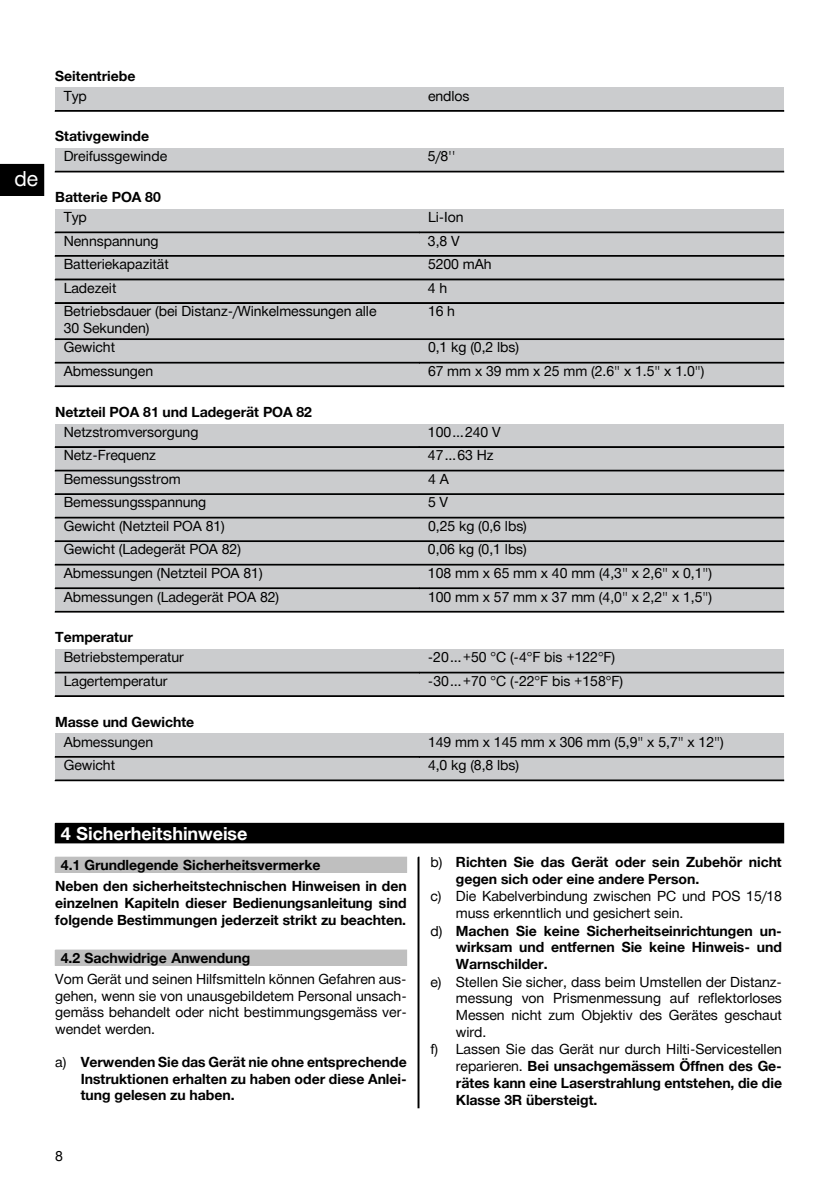
<style>
.page{position:relative;width:839px;height:1191px;background:#fff}
.page>*{position:absolute;margin:0;border:0;box-sizing:border-box;transform-origin:0 0}
.t1{font:21px "Hilti";color:#fff}
.t2{font:700 18px "Hilti";color:#fff}
.t3{font:14px/16.8px "Hilti";letter-spacing:-.005em;color:#000}
.t4{font:700 14px/16.8px "Hilti";color:#000}
.s1{font-weight:400}
</style>
<div class="page">
<div style="left:55px;top:209px;width:729px;height:177px;background:#cbccce"></div>
<div style="left:55px;top:424px;width:729px;height:187px;background:#cbccce"></div>
<div style="left:55px;top:649px;width:729px;height:47px;background:#cbccce"></div>
<div style="left:55px;top:734px;width:729px;height:46px;background:#cbccce"></div>
<div style="left:55px;top:110px;width:729px;height:1px;border:1px solid #000"></div>
<hr style="left:55px;top:111px;width:729px;height:1px;background:#000">
<hr style="left:55px;top:171px;width:729px;height:1px;background:#000">
<hr style="left:55px;top:232px;width:364px;height:1px;background:#000">
<hr style="left:419px;top:232px;width:365px;height:1px;background:#000">
<hr style="left:55px;top:255px;width:729px;height:1px;background:#000">
<hr style="left:55px;top:279px;width:729px;height:1px;background:#000">
<hr style="left:55px;top:303px;width:729px;height:1px;background:#000">
<hr style="left:55px;top:339px;width:729px;height:1px;background:#000">
<hr style="left:55px;top:362px;width:364px;height:1px;background:#000">
<hr style="left:419px;top:362px;width:365px;height:1px;background:#000">
<hr style="left:55px;top:386px;width:729px;height:1px;background:#000">
<hr style="left:55px;top:447px;width:364px;height:1px;background:#000">
<hr style="left:419px;top:447px;width:365px;height:1px;background:#000">
<hr style="left:55px;top:470px;width:729px;height:1px;background:#000">
<hr style="left:55px;top:494px;width:729px;height:1px;background:#000">
<hr style="left:55px;top:517px;width:729px;height:1px;background:#000">
<hr style="left:55px;top:541px;width:729px;height:1px;background:#000">
<hr style="left:55px;top:564px;width:729px;height:1px;background:#000">
<hr style="left:55px;top:588px;width:364px;height:1px;background:#000">
<hr style="left:419px;top:588px;width:365px;height:1px;background:#000">
<hr style="left:55px;top:611px;width:729px;height:1px;background:#000">
<hr style="left:55px;top:672px;width:364px;height:1px;background:#000">
<hr style="left:419px;top:672px;width:365px;height:1px;background:#000">
<hr style="left:55px;top:696px;width:729px;height:1px;background:#000">
<hr style="left:55px;top:756px;width:364px;height:1px;background:#000">
<hr style="left:419px;top:756px;width:365px;height:1px;background:#000">
<hr style="left:55px;top:780px;width:729px;height:1px;background:#000">
<div style="left:55px;top:823px;width:729px;height:20px;background:#000"></div>
<div style="left:55px;top:857px;width:352px;height:15px;background:#bfbfbf"></div>
<div style="left:55px;top:950px;width:352px;height:15px;background:#bfbfbf"></div>
<hr style="left:418px;top:857px;width:1px;height:251px;background:#000">
<svg style="left:0;top:195px;width:44px;height:1px"></svg>
<div style="left:0;top:164px;width:44px;height:31px;background:#000"></div>
<h1 class="t1" style="left:15px;top:166px;width:25px">de</h1>
<p class="t4" style="left:55px;top:67px;width:82px">Seitentriebe</p>
<p class="t3" style="left:64px;top:87px;width:25px">Typ</p>
<p class="t3" style="left:428px;top:87px;width:43px">endlos</p>
<p class="t4" style="left:55px;top:128px;width:95px">Stativgewinde</p>
<p class="t3" style="left:64px;top:148px;width:105px">Dreifussgewinde</p>
<p class="t3" style="left:428px;top:148px;width:29px">5/8''</p>
<p class="t4" style="left:55px;top:189px;width:107px">Batterie POA 80</p>
<p class="t3" style="left:64px;top:209px;width:25px">Typ</p>
<p class="t3" style="left:428px;top:209px;width:37px">Li-Ion</p>
<p class="t3" style="left:64px;top:233px;width:96px">Nennspannung</p>
<p class="t3" style="left:428px;top:233px;width:33px">3,8 V</p>
<p class="t3" style="left:64px;top:256px;width:106px">Batteriekapazität</p>
<p class="t3" style="left:428px;top:256px;width:65px">5200 mAh</p>
<p class="t3" style="left:64px;top:280px;width:54px">Ladezeit</p>
<p class="t3" style="left:428px;top:280px;width:21px">4 h</p>
<p class="t3" style="left:64px;top:303px;width:314px">Betriebsdauer (bei Distanz-/Winkelmessungen alle<br>30 Sekunden)</p>
<p class="t3" style="left:428px;top:303px;width:29px">16 h</p>
<p class="t3" style="left:64px;top:339px;width:53px">Gewicht</p>
<p class="t3" style="left:428px;top:339px;width:93px">0,1 kg (0,2 lbs)</p>
<p class="t3" style="left:64px;top:363px;width:91px">Abmessungen</p>
<p class="t3" style="left:428px;top:363px;width:278px">67 mm x 39 mm x 25 mm (2.6" x 1.5" x 1.0")</p>
<p class="t4" style="left:55px;top:404px;width:258px">Netzteil POA 81 und Ladegerät POA 82</p>
<p class="t3" style="left:64px;top:424px;width:136px">Netzstromversorgung</p>
<p class="t3" style="left:428px;top:424px;width:74px">100…240 V</p>
<p class="t3" style="left:64px;top:447px;width:94px">Netz-Frequenz</p>
<p class="t3" style="left:428px;top:447px;width:67px">47…63 Hz</p>
<p class="t3" style="left:64px;top:471px;width:118px">Bemessungsstrom</p>
<p class="t3" style="left:428px;top:471px;width:22px">4 A</p>
<p class="t3" style="left:64px;top:494px;width:144px">Bemessungsspannung</p>
<p class="t3" style="left:428px;top:494px;width:22px">5 V</p>
<p class="t3" style="left:64px;top:518px;width:163px">Gewicht (Netzteil POA 81)</p>
<p class="t3" style="left:428px;top:518px;width:100px">0,25 kg (0,6 lbs)</p>
<p class="t3" style="left:64px;top:541px;width:179px">Gewicht (Ladegerät POA 82)</p>
<p class="t3" style="left:428px;top:541px;width:100px">0,06 kg (0,1 lbs)</p>
<p class="t3" style="left:64px;top:565px;width:200px">Abmessungen (Netzteil POA 81)</p>
<p class="t3" style="left:428px;top:565px;width:286px">108 mm x 65 mm x 40 mm (4,3" x 2,6" x 0,1")</p>
<p class="t3" style="left:64px;top:588px;width:217px">Abmessungen (Ladegerät POA 82)</p>
<p class="t3" style="left:428px;top:588px;width:286px">100 mm x 57 mm x 37 mm (4,0" x 2,2" x 1,5")</p>
<p class="t4" style="left:55px;top:629px;width:79px">Temperatur</p>
<p class="t3" style="left:64px;top:649px;width:122px">Betriebstemperatur</p>
<p class="t3" style="left:428px;top:649px;width:189px">-20…+50 °C (-4°F bis +122°F)</p>
<p class="t3" style="left:64px;top:673px;width:105px">Lagertemperatur</p>
<p class="t3" style="left:428px;top:673px;width:197px">-30…+70 °C (-22°F bis +158°F)</p>
<p class="t4" style="left:55px;top:713px;width:141px">Masse und Gewichte</p>
<p class="t3" style="left:64px;top:733px;width:91px">Abmessungen</p>
<p class="t3" style="left:428px;top:733px;width:297px">149 mm x 145 mm x 306 mm (5,9" x 5,7" x 12")</p>
<p class="t3" style="left:64px;top:757px;width:53px">Gewicht</p>
<p class="t3" style="left:428px;top:757px;width:93px">4,0 kg (8,8 lbs)</p>
<p class="t2" style="left:61px;top:823px;width:188px">4 Sicherheitshinweise</p>
<p class="t4" style="left:55px;top:854px;width:353px;line-height:21.2px;text-indent:6px">4.1 Grundlegende Sicherheitsvermerke<br>Neben den sicherheitstechnischen Hinweisen in den</p>
<p class="t4" style="left:55px;top:894px;width:353px">einzelnen Kapiteln dieser Bedienungsanleitung sind folgende Bestimmungen jederzeit strikt zu beachten.</p>
<p class="t4" style="left:61px;top:949px;width:191px">4.2 Sachwidrige Anwendung</p>
<p class="t3" style="left:55px;top:971px;width:353px;text-align:justify">Vom Gerät und seinen Hilfsmitteln können Gefahren aus&shy;gehen, wenn sie von unausgebildetem Personal unsach&shy;gemäss behandelt oder nicht bestimmungsgemäss ver&shy;wendet werden.</p>
<p class="t4" style="left:81px;top:1053px;width:328px;text-align:justify;text-indent:-25px"><span class="s1">a)</span> Verwenden Sie das Gerät nie ohne entsprechende Instruktionen erhalten zu haben oder diese Anlei&shy;tung gelesen zu haben.</p>
<p class="t3" style="left:55px;top:1148px;width:9px">8</p>
<p class="t4" style="left:456px;top:854px;width:327px;text-indent:-26px"><span class="s1">b)</span> Richten Sie das Gerät oder sein Zubehör nicht gegen sich oder eine andere Person.</p>
<p class="t3" style="left:430px;top:888px;width:353px">c) Die Kabelverbindung zwischen PC und POS 15/18</p>
<p class="t3" style="left:456px;top:905px;width:229px">muss erkenntlich und gesichert sein.</p>
<p class="t4" style="left:430px;top:922px;width:353px"><span class="s1">d)</span> Machen Sie keine Sicherheitseinrichtungen un-</p>
<p class="t4" style="left:456px;top:939px;width:327px">wirksam und entfernen Sie keine Hinweis- und</p>
<p class="t4" style="left:456px;top:956px;width:93px">Warnschilder.</p>
<p class="t3" style="left:430px;top:973px;width:353px">e) Stellen Sie sicher, dass beim Umstellen der Distanz-</p>
<p class="t3" style="left:456px;top:990px;width:327px">messung von Prismenmessung auf reflektorloses</p>
<p class="t3" style="left:456px;top:1007px;width:327px">Messen nicht zum Objektiv des Gerätes geschaut</p>
<p class="t3" style="left:456px;top:1023px;width:32px">wird.</p>
<p class="t3" style="left:430px;top:1041px;width:353px">f) Lassen Sie das Gerät nur durch Hilti-Servicestellen</p>
<p class="t4" style="left:456px;top:1058px;width:327px"><span class="s1">reparieren.</span> Bei unsachgemässem Öffnen des Ge-</p>
<p class="t4" style="left:456px;top:1074px;width:328px">rätes kann eine Laserstrahlung entstehen, die die</p>
<p class="t4" style="left:456px;top:1091px;width:143px">Klasse 3R übersteigt.</p>
</div>
